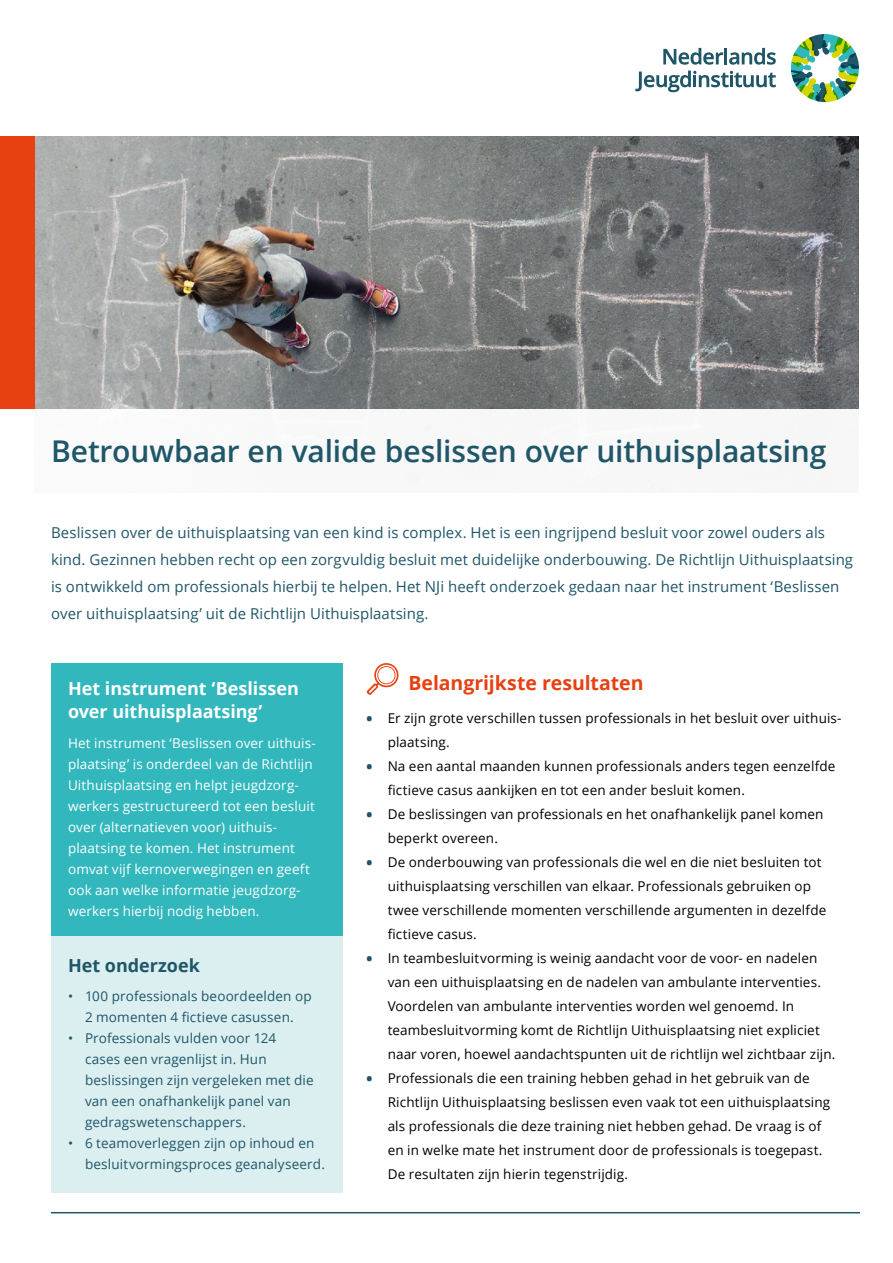
<style>
.page{position:relative;width:893px;height:1263px;background:#fff}
.page>*{position:absolute;margin:0;border:0;box-sizing:border-box;transform-origin:0 0}
.titel{font:600 30px "Open Sans";letter-spacing:-.005em;color:#1f5668}
.tussenkopje{font:700 19.5px "Open Sans";letter-spacing:-.005em;color:#e74011}
.tussenkopje-2{font:700 18px/23.4px "Open Sans";color:#fff}
.tussenkopje-3{font:700 18px "Open Sans";color:#1f5668}
.titel-2{font:15px/27px "Open Sans";letter-spacing:.005em;color:#1f5668}
.body_schreefloos{font:13.5px/24px "Open Sans";letter-spacing:.01em;color:#000}
.body_schreefloos-2{font:13.5px/21px "Open Sans";letter-spacing:.01em;color:#fff}
.body_schreefloos-3{font:13.5px/21px "Open Sans";letter-spacing:.01em;color:#1f5668}
.s1{font-weight:800;font-size:15px;color:#1f5668}
</style>
<div class="page">
<div style="left:51px;top:663px;width:292px;height:273px;background:#31b7bc"></div>
<div style="left:51px;top:936px;width:292px;height:256px;background:#dbeef0"></div>
<svg style="left:791px;top:34px;width:68px;height:68px"></svg>
<svg style="left:663px;top:48px;width:113px;height:17px"></svg>
<svg style="left:635px;top:71px;width:141px;height:21px"></svg>
<img style="left:34px;top:136px;width:825px;height:274px">
<div style="left:0;top:136px;width:34px;height:274px;background:#e74011"></div>
<div style="left:0;top:410px;width:893px;height:94px;background:#f8f8f8"></div>
<svg style="left:367px;top:663px;width:32px;height:32px"></svg>
<hr style="left:51px;top:1212px;width:809px;height:1px;background:#1f5668">
<p class="titel" style="left:51px;top:431px;width:777px">Betrouwbaar en valide beslissen over uithuisplaatsing</p>
<p class="titel-2" style="left:51px;top:519px;width:804px">Beslissen over de uithuisplaatsing van een kind is complex. Het is een ingrijpend besluit voor zowel ouders als kind. Gezinnen hebben recht op een zorgvuldig besluit met duidelijke onderbouwing. De Richtlijn Uithuisplaatsing is ontwikkeld om professionals hierbij te helpen. Het NJi heeft onderzoek gedaan naar het instrument ‘Beslissen over uithuisplaatsing’ uit de Richtlijn Uithuisplaatsing.</p>
<p class="tussenkopje-2" style="left:68px;top:676px;width:232px">Het instrument ‘Beslissen over uithuisplaatsing’</p>
<p class="body_schreefloos-2" style="left:68px;top:732px;width:249px">Het instrument ‘Beslissen over uithuis&shy;plaatsing’ is onderdeel van de Richtlijn Uithuisplaatsing en helpt jeugdzorg&shy;werkers gestructureerd tot een besluit over (alternatieven voor) uithuis&shy;plaatsing te komen. Het instrument omvat vijf kernoverwegingen en geeft ook aan welke informatie jeugdzorg&shy;werkers hierbij nodig hebben.</p>
<p class="tussenkopje-3" style="left:68px;top:953px;width:133px">Het onderzoek</p>
<p class="body_schreefloos-3" style="left:68px;top:986px;width:245px;text-align:center">• 100 professionals beoordeelden op<br>2 momenten 4 fictieve casussen.</p>
<p class="body_schreefloos-3" style="left:85px;top:1028px;width:230px;text-indent:-17px">• Professionals vulden voor 124 cases een vragenlijst in. Hun beslissingen zijn vergeleken met die van een onafhankelijk panel van gedragswetenschappers.</p>
<p class="body_schreefloos-3" style="left:85px;top:1133px;width:241px;text-indent:-17px">• 6 teamoverleggen zijn op inhoud en besluitvormingsproces geanalyseerd.</p>
<p class="tussenkopje" style="left:408px;top:669px;width:237px">Belangrijkste resultaten</p>
<p class="body_schreefloos" style="left:388px;top:705px;width:455px;text-indent:-21px"><span class="s1">•</span> Er zijn grote verschillen tussen professionals in het besluit over uithuis&shy;plaatsing.</p>
<p class="body_schreefloos" style="left:388px;top:753px;width:449px;text-indent:-21px"><span class="s1">•</span> Na een aantal maanden kunnen professionals anders tegen eenzelfde fictieve casus aankijken en tot een ander besluit komen.</p>
<p class="body_schreefloos" style="left:388px;top:801px;width:437px;text-indent:-21px"><span class="s1">•</span> De beslissingen van professionals en het onafhankelijk panel komen beperkt overeen.</p>
<p class="body_schreefloos" style="left:388px;top:849px;width:440px;text-indent:-21px"><span class="s1">•</span> De onderbouwing van professionals die wel en die niet besluiten tot uithuisplaatsing verschillen van elkaar. Professionals gebruiken op twee verschillende momenten verschillende argumenten in dezelfde fictieve casus.</p>
<p class="body_schreefloos" style="left:388px;top:945px;width:449px;text-indent:-21px"><span class="s1">•</span> In teambesluitvorming is weinig aandacht voor de voor- en nadelen van een uithuisplaatsing en de nadelen van ambulante interventies.<br>Voordelen van ambulante interventies worden wel genoemd. In teambesluitvorming komt de Richtlijn Uithuisplaatsing niet expliciet naar voren, hoewel aandachtspunten uit de richtlijn wel zichtbaar zijn.</p>
<p class="body_schreefloos" style="left:388px;top:1065px;width:444px;text-indent:-21px"><span class="s1">•</span> Professionals die een training hebben gehad in het gebruik van de Richtlijn Uithuisplaatsing beslissen even vaak tot een uithuisplaatsing als professionals die deze training niet hebben gehad. De vraag is of en in welke mate het instrument door de professionals is toegepast.<br>De resultaten zijn hierin tegenstrijdig.</p>
</div>
